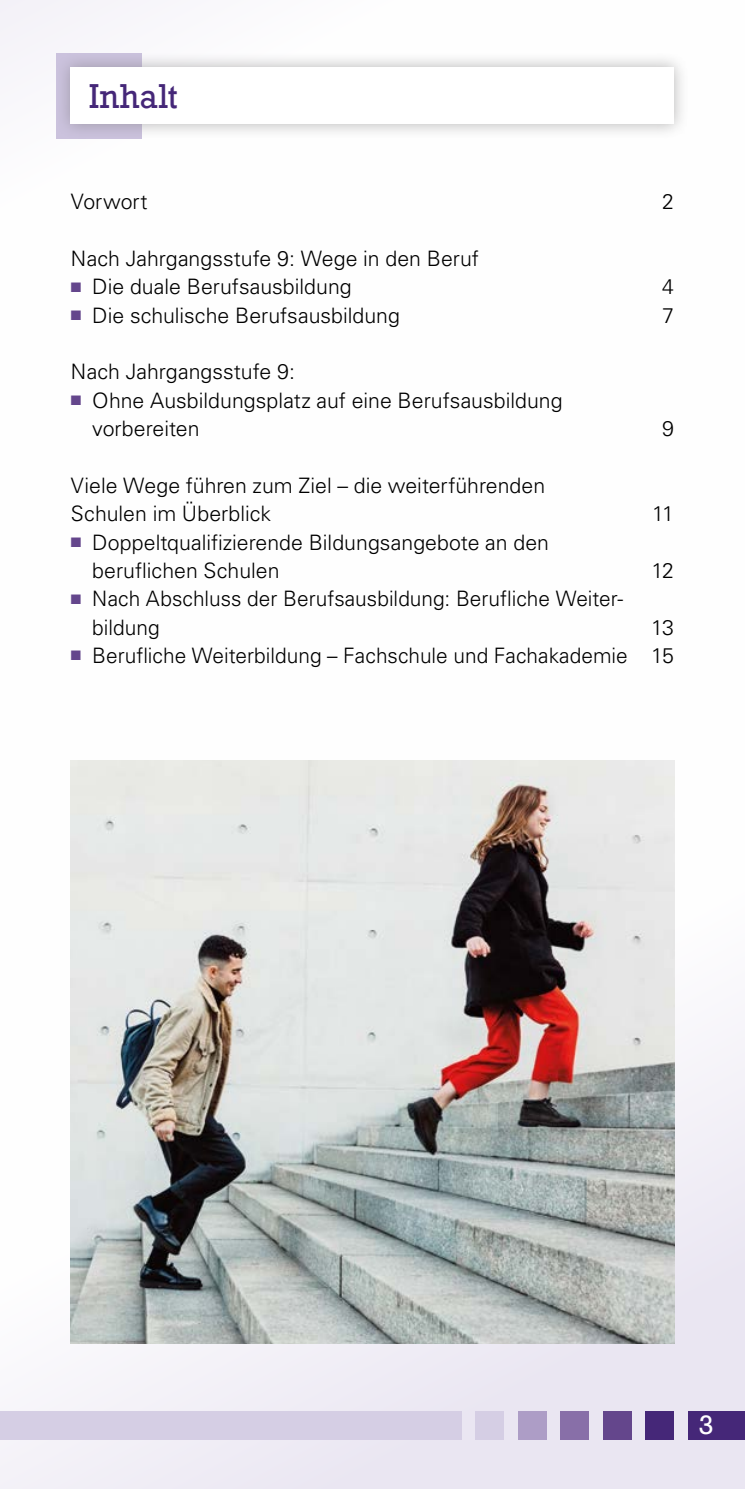
<style>
.page{position:relative;width:745px;height:1489px;background:#fff}
.page>*{position:absolute;margin:0;border:0;box-sizing:border-box;transform-origin:0 0}
.t1{font:32.5px "Rockwell";letter-spacing:.005em;color:#452778}
.t2{font:25px "Rockwell";color:#fff}
.t3{font:300 21.25px/28.2px "Univers LT Pro 45";color:#000}
.s1{color:#64468c}
</style>
<div class="page">
<div style="left:0;top:748px;width:744px;height:740px;background:linear-gradient(to bottom,#fff,#ece9f3)"></div>
<div style="left:687px;top:1410px;width:57px;height:29px;background:#452778"></div>
<div style="left:475px;top:1410px;width:28px;height:29px;background:#d5cee4"></div>
<div style="left:517px;top:1410px;width:29px;height:29px;background:#ad9dc6"></div>
<div style="left:560px;top:1410px;width:28px;height:29px;background:#886fa8"></div>
<div style="left:602px;top:1410px;width:29px;height:29px;background:#64468c"></div>
<div style="left:645px;top:1410px;width:28px;height:29px;background:#452778"></div>
<div style="left:0;top:1410px;width:461px;height:29px;background:#d5cee4"></div>
<img style="left:71px;top:760px;width:602px;height:583px">
<div style="left:56px;top:52px;width:633px;height:88px;background:#706f6f;opacity:.5"></div>
<svg style="left:57px;top:53px;width:616px;height:85px"></svg>
<h1 class="t1" style="left:89px;top:76px;width:91px">Inhalt</h1>
<p class="t3" style="left:71px;top:187px;width:78px">Vorwort</p>
<p class="t3" style="left:661px;top:187px;width:13px">2</p>
<p class="t3" style="left:71px;top:244px;width:409px">Nach Jahrgangsstufe 9: Wege in den Beruf</p>
<p class="t3" style="left:71px;top:272px;width:282px"><span class="s1">■</span> Die duale Berufsausbildung</p>
<p class="t3" style="left:661px;top:272px;width:13px">4</p>
<p class="t3" style="left:71px;top:300px;width:330px"><span class="s1">■</span> Die schulische Berufsausbildung</p>
<p class="t3" style="left:661px;top:300px;width:13px">7</p>
<p class="t3" style="left:71px;top:357px;width:225px">Nach Jahrgangsstufe 9:</p>
<p class="t3" style="left:92px;top:385px;width:471px;text-indent:-21px"><span class="s1">■</span> Ohne Ausbildungsplatz auf eine Berufsausbildung vorbereiten</p>
<p class="t3" style="left:661px;top:414px;width:13px">9</p>
<p class="t3" style="left:71px;top:470px;width:475px">Viele Wege führen zum Ziel – die weiterführenden<br>Schulen im Überblick</p>
<p class="t3" style="left:92px;top:527px;width:458px;text-indent:-21px"><span class="s1">■</span> Doppeltqualifizierende Bildungsangebote an den beruflichen Schulen</p>
<p class="t3" style="left:651px;top:499px;width:23px">11</p>
<p class="t3" style="left:651px;top:555px;width:24px">12</p>
<p class="t3" style="left:92px;top:584px;width:532px;text-indent:-21px"><span class="s1">■</span> Nach Abschluss der Berufsausbildung: Berufliche Weiter&shy;bildung</p>
<p class="t3" style="left:650px;top:612px;width:24px">13</p>
<p class="t3" style="left:71px;top:640px;width:604px"><span class="s1">■</span> Berufliche Weiterbildung – Fachschule und Fachakademie 15</p>
<p class="t2" style="left:698px;top:1409px;width:16px">3</p>
</div>
